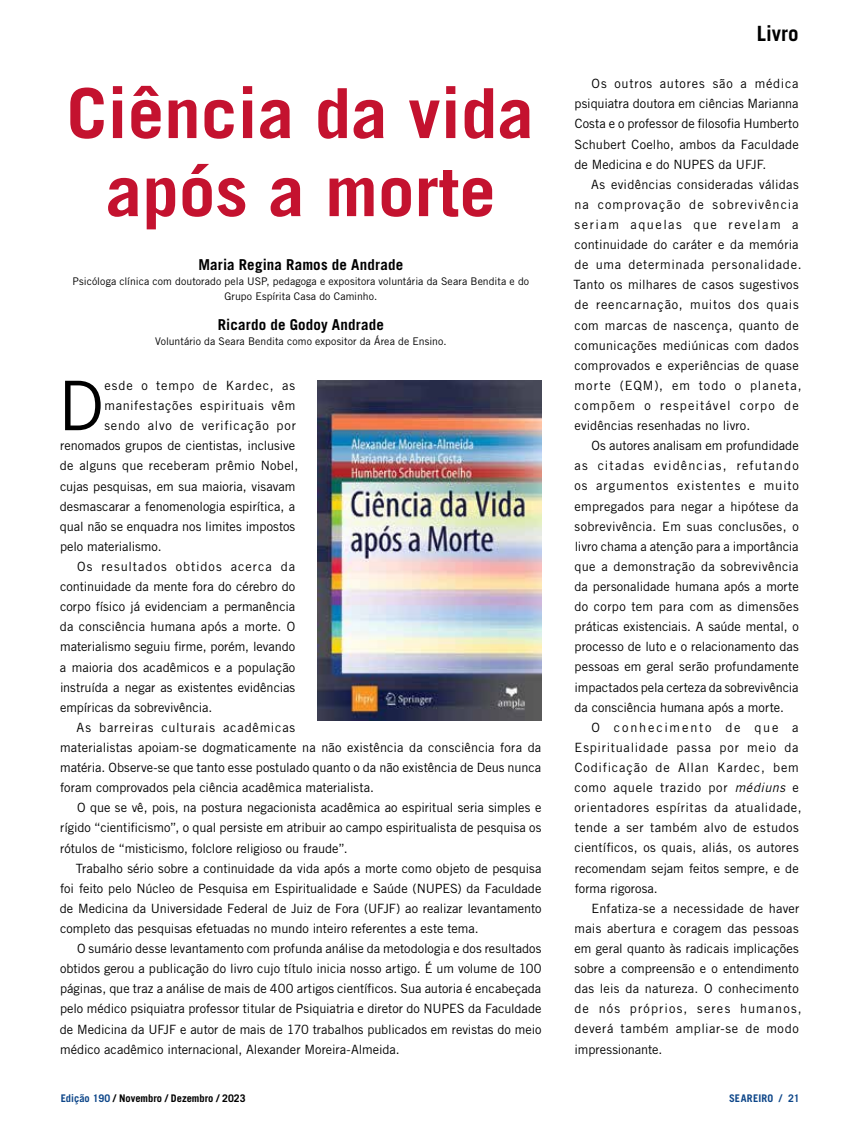
<style>
.page{position:relative;width:859px;height:1132px;background:#fff}
.page>*{position:absolute;margin:0;border:0;box-sizing:border-box;transform-origin:0 0}
.t1{font:700 69px/78px "Trade Gothic LT Std";color:#c4122f;text-align:center;scale:1.06 1}
.t2{font:68.4px "Trade Gothic LT Std";color:#000}
.t3{font:700 21px "Trade Gothic LT Std";color:#000}
.t4{font:700 15px "Trade Gothic LT Std";letter-spacing:.01em;color:#000}
.t5{font:12.75px/20.1px "Trade Gothic LT Std";letter-spacing:.005em;color:#000;text-align:justify}
.t6{font:12.75px/20.1px "Trade Gothic LT Std";letter-spacing:.035em;color:#000}
.t7{font:12.75px/20.1px "Trade Gothic LT Std";letter-spacing:.04em;color:#000}
.t8{font:12.75px "Trade Gothic LT Std";letter-spacing:.06em;color:#000}
.t9{font:12.75px "Trade Gothic LT Std";letter-spacing:.05em;color:#000}
.t10{font:12.75px "Trade Gothic LT Std";letter-spacing:.075em;color:#000}
.t11{font:12.75px "Trade Gothic LT Std";letter-spacing:.055em;color:#000}
.t12{font:12.75px "Trade Gothic LT Std";letter-spacing:.07em;color:#000}
.t13{font:10.5px/15px "Trade Gothic LT Std";letter-spacing:.005em;color:#000;text-align:center}
.t14{font:700 10.5px "Trade Gothic LT Std";color:#000}
.t15{font:700 10.5px "Trade Gothic LT Std";letter-spacing:.02em;color:#0d4689}
.s1{font-style:italic}
.s2{color:#0d4689}
</style>
<div class="page">
<img style="left:317px;top:380px;width:225px;height:340px">
<h1 class="t1" style="left:67px;top:73px;width:442px">Ciência da vida após a morte</h1>
<p class="t4" style="left:198px;top:256px;width:206px">Maria Regina Ramos de Andrade</p>
<p class="t13" style="left:73px;top:274px;width:458px">Psicóloga clínica com doutorado pela USP, pedagoga e expositora voluntária da Seara Bendita e do<br>Grupo Espírita Casa do Caminho.</p>
<p class="t4" style="left:218px;top:316px;width:168px">Ricardo de Godoy Andrade</p>
<p class="t13" style="left:155px;top:334px;width:293px">Voluntário da Seara Bendita como expositor da Área de Ensino.</p>
<h2 class="t2" style="left:58px;top:364px;width:47px">D</h2>
<p class="t12" style="left:104px;top:377px;width:192px">esde o tempo de Kardec, as</p>
<p class="t9" style="left:104px;top:397px;width:193px">manifestações espirituais vêm</p>
<p class="t11" style="left:104px;top:418px;width:193px">sendo alvo de verificação por</p>
<p class="t5" style="left:60px;top:435px;width:237px">renomados grupos de cientistas, inclusive</p>
<p class="t5" style="left:60px;top:455px;width:240px">de alguns que receberam prêmio Nobel,</p>
<p class="t5" style="left:60px;top:475px;width:237px">cujas pesquisas, em sua maioria, visavam</p>
<p class="t5" style="left:60px;top:495px;width:237px">desmascarar a fenomenologia espirítica, a</p>
<p class="t5" style="left:60px;top:516px;width:237px">qual não se enquadra nos limites impostos</p>
<p class="t5" style="left:60px;top:536px;width:103px">pelo materialismo.</p>
<p class="t10" style="left:77px;top:558px;width:220px">Os resultados obtidos acerca da</p>
<p class="t5" style="left:60px;top:576px;width:237px">continuidade da mente fora do cérebro do</p>
<p class="t5" style="left:60px;top:596px;width:237px">corpo físico já evidenciam a permanência</p>
<p class="t5" style="left:60px;top:616px;width:237px">da consciência humana após a morte. O</p>
<p class="t5" style="left:60px;top:636px;width:237px">materialismo seguiu firme, porém, levando</p>
<p class="t5" style="left:60px;top:656px;width:237px">a maioria dos acadêmicos e a população</p>
<p class="t5" style="left:60px;top:676px;width:237px">instruída a negar as existentes evidências</p>
<p class="t5" style="left:60px;top:696px;width:154px">empíricas da sobrevivência.</p>
<p class="t8" style="left:77px;top:719px;width:220px">As barreiras culturais acadêmicas</p>
<p class="t5" style="left:60px;top:737px;width:483px">materialistas apoiam-se dogmaticamente na não existência da consciência fora da</p>
<p class="t5" style="left:60px;top:757px;width:483px">matéria. Observe-se que tanto esse postulado quanto o da não existência de Deus nunca</p>
<p class="t5" style="left:60px;top:777px;width:315px">foram comprovados pela ciência acadêmica materialista.</p>
<p class="t5" style="left:77px;top:797px;width:466px">O que se vê, pois, na postura negacionista acadêmica ao espiritual seria simples e</p>
<p class="t5" style="left:60px;top:817px;width:483px">rígido “cientificismo”, o qual persiste em atribuir ao campo espiritualista de pesquisa os</p>
<p class="t5" style="left:60px;top:837px;width:289px">rótulos de “misticismo, folclore religioso ou fraude”.</p>
<p class="t5" style="left:76px;top:857px;width:467px">Trabalho sério sobre a continuidade da vida após a morte como objeto de pesquisa</p>
<p class="t5" style="left:60px;top:877px;width:483px">foi feito pelo Núcleo de Pesquisa em Espiritualidade e Saúde (NUPES) da Faculdade</p>
<p class="t5" style="left:60px;top:897px;width:483px">de Medicina da Universidade Federal de Juiz de Fora (UFJF) ao realizar levantamento</p>
<p class="t5" style="left:60px;top:917px;width:420px">completo das pesquisas efetuadas no mundo inteiro referentes a este tema.</p>
<p class="t5" style="left:77px;top:938px;width:466px">O sumário desse levantamento com profunda análise da metodologia e dos resultados</p>
<p class="t5" style="left:60px;top:958px;width:483px">obtidos gerou a publicação do livro cujo título inicia nosso artigo. É um volume de 100</p>
<p class="t5" style="left:60px;top:978px;width:483px">páginas, que traz a análise de mais de 400 artigos científicos. Sua autoria é encabeçada</p>
<p class="t5" style="left:60px;top:998px;width:483px">pelo médico psiquiatra professor titular de Psiquiatria e diretor do NUPES da Faculdade</p>
<p class="t5" style="left:60px;top:1018px;width:483px">de Medicina da UFJF e autor de mais de 170 trabalhos publicados em revistas do meio</p>
<p class="t5" style="left:60px;top:1038px;width:341px">médico acadêmico internacional, Alexander Moreira-Almeida.</p>
<h3 class="t3" style="left:757px;top:20px;width:43px">Livro</h3>
<p class="t5" style="left:574px;top:73px;width:226px;text-indent:17px">Os outros autores são a médica psiquiatra doutora em ciências Marianna Costa e o professor de filosofia Humberto Schubert Coelho, ambos da Faculdade de Medicina e do NUPES da UFJF.</p>
<p class="t6" style="left:573px;top:174px;width:230px;text-indent:18px">As evidências consideradas válidas na comprovação de sobrevivência seriam aquelas que revelam a continuidade do caráter e da memória de uma determinada personalidade.<br>Tanto os milhares de casos sugestivos de reencarnação, muitos dos quais com marcas de nascença, quanto de comunicações mediúnicas com dados comprovados e experiências de quase morte (EQM), em todo o planeta, compõem o respeitável corpo de evidências resenhadas no livro.</p>
<p class="t5" style="left:574px;top:435px;width:226px;text-indent:17px">Os autores analisam em profundidade as citadas evidências, refutando os argumentos existentes e muito empregados para negar a hipótese da sobrevivência. Em suas conclusões, o livro chama a atenção para a importância que a demonstração da sobrevivência da personalidade humana após a morte do corpo tem para com as dimensões práticas existenciais. A saúde mental, o processo de luto e o relacionamento das pessoas em geral serão profundamente impactados pela certeza da sobrevivência da consciência humana após a morte.</p>
<p class="t7" style="left:574px;top:716px;width:229px;text-indent:17px">O conhecimento de que a<br>Espiritualidade passa por meio da<br>Codificação de Allan Kardec, bem como aquele trazido por <span class="s1">médiuns</span> e orientadores espíritas da atualidade, tende a ser também alvo de estudos científicos, os quais, aliás, os autores recomendam sejam feitos sempre, e de forma rigorosa.</p>
<p class="t5" style="left:574px;top:897px;width:229px;text-align:left;text-indent:17px">Enfatiza-se a necessidade de haver mais abertura e coragem das pessoas em geral quanto às radicais implicações sobre a compreensão e o entendimento das leis da natureza. O conhecimento de nós próprios, seres humanos, deverá também ampliar-se de modo impressionante.</p>
<p class="t14" style="left:61px;top:1091px;width:186px"><span class="s2">Edição 190</span> / Novembro / Dezembro / 2023</p>
<p class="t15" style="left:729px;top:1091px;width:72px">SEAREIRO / 21</p>
</div>
